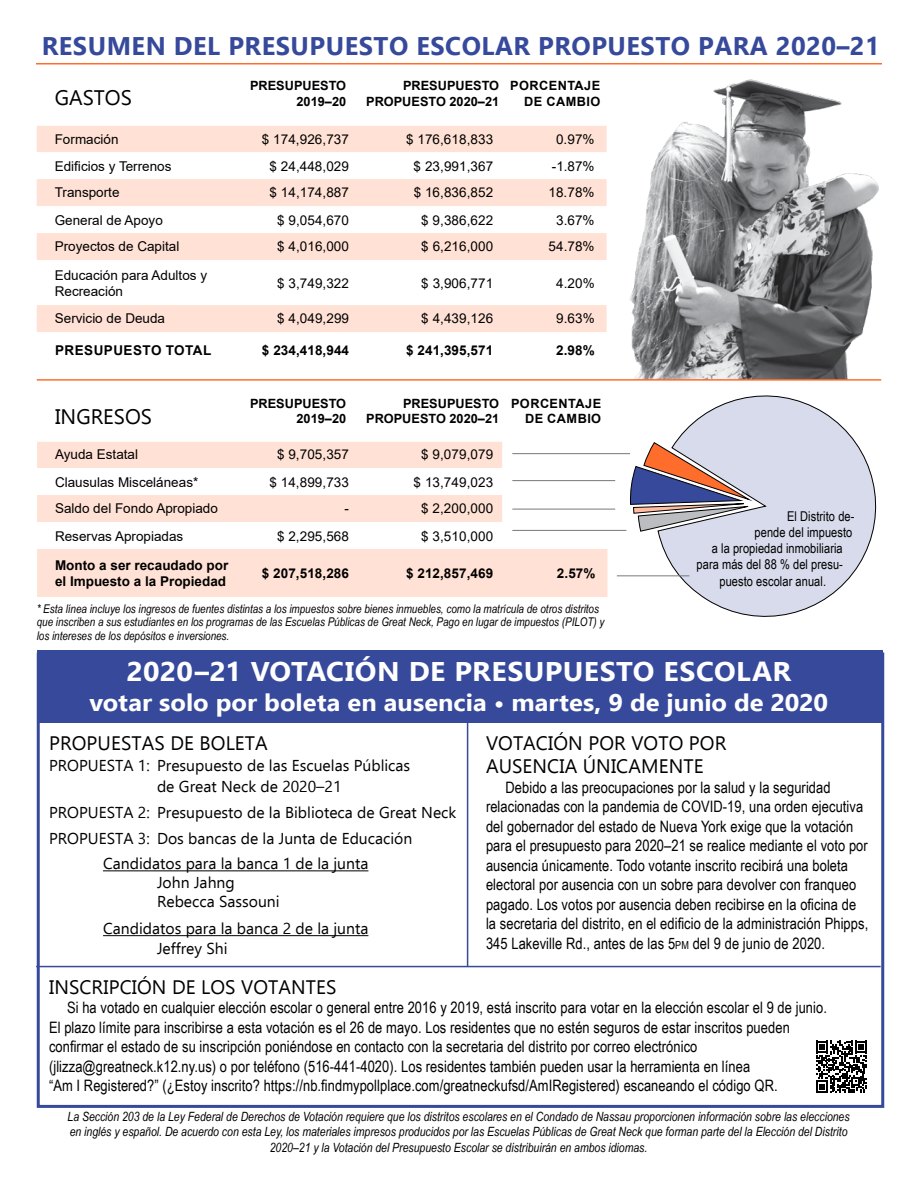
<style>
.page{position:relative;width:918px;height:1188px;background:#fff}
.page>*{position:absolute;margin:0;border:0;box-sizing:border-box;transform-origin:0 0}
.t1{font:700 27px "Ebrima";letter-spacing:.01em;color:#fff;scale:1.06 1}
.t2{font:700 25.5px "Ebrima";letter-spacing:.02em;color:#36499b}
.t3{font:700 24px "Ebrima";color:#fff;scale:1.06 1}
.t4{font:21px "Ebrima";color:#000}
.t5{font:19.5px/23.4px "Ebrima";letter-spacing:.005em;color:#000}
.t6{font:15.75px/19.5px "Arial Narrow";letter-spacing:.005em;color:#000}
.t7{font:15.75px/21px "Ebrima";color:#000}
.t8{font:13.5px/16.2px "Arial";color:#000}
.t9{font:700 13.5px/16.2px "Arial";letter-spacing:.005em;color:#000}
.t10{font:13.5px "Arial Narrow";letter-spacing:.005em;color:#000}
.t11{font:700 13.5px "Arial";letter-spacing:.035em;color:#000}
.t12{font:italic 12.75px/15.3px "Arial Narrow";color:#000;text-align:center}
.t13{font:700 12.75px/15.3px "Arial";color:#000;text-align:right}
.t14{font:700 12.75px/15.3px "Arial";letter-spacing:.035em;color:#000;text-align:right}
.t15{font:italic 12px/13.5px "Arial Narrow";color:#000}
.s1{font-size:16.5px}
.s2{font-size:10.95px}
.s3{font-style:normal}
</style>
<div class="page">
<svg style="left:37px;top:126px;width:570px;height:206px;fill:#ffe2d5"></svg>
<svg style="left:37px;top:442px;width:571px;height:155px;fill:#ffe2d5"></svg>
<hr style="left:36px;top:63px;width:846px;height:1px;background:#ff6d2d">
<img style="left:629px;top:79px;width:253px;height:301px">
<svg style="left:630px;top:442px;width:27px;height:90px"></svg>
<svg style="left:657px;top:395px;width:220px;height:222px"></svg>
<hr style="left:617px;top:575px;width:72px;height:1px;background:#77787b">
<hr style="left:512px;top:530px;width:114px;height:1px;background:#77787b">
<hr style="left:512px;top:509px;width:103px;height:1px;background:#77787b">
<hr style="left:512px;top:480px;width:103px;height:1px;background:#77787b">
<hr style="left:512px;top:453px;width:118px;height:1px;background:#77787b">
<hr style="left:103px;top:870px;width:265px;height:1px;background:#000">
<hr style="left:103px;top:935px;width:265px;height:1px;background:#000">
<hr style="left:36px;top:966px;width:845px;height:1px;background:#36499b">
<hr style="left:467px;top:707px;width:1px;height:260px;background:#36499b">
<div style="left:37px;top:650px;width:846px;height:73px;background:#36499b"></div>
<div style="left:37px;top:652px;width:847px;height:456px;border:3px solid #36499b"></div>
<svg style="left:816px;top:1041px;width:51px;height:52px"></svg>
<hr style="left:37px;top:379px;width:844px;height:2px;background:#ff6d2d">
<h2 class="t2" style="left:42px;top:26px;width:840px">RESUMEN DEL PRESUPUESTO ESCOLAR PROPUESTO PARA 2020–21</h2>
<h3 class="t4" style="left:55px;top:82px;width:79px">GASTOS</h3>
<p class="t13" style="left:250px;top:78px;width:98px">PRESUPUESTO<br>2019–20</p>
<p class="t13" style="left:366px;top:78px;width:135px">PRESUPUESTO<br>PROPUESTO 2020–21</p>
<p class="t14" style="left:510px;top:78px;width:92px">PORCENTAJE<br>DE CAMBIO</p>
<p class="t8" style="left:55px;top:131px;width:65px">Formación</p>
<p class="t8" style="left:262px;top:131px;width:89px">$ 174,926,737</p>
<p class="t8" style="left:406px;top:131px;width:89px">$ 176,618,833</p>
<p class="t8" style="left:556px;top:131px;width:40px">0.97%</p>
<p class="t8" style="left:55px;top:158px;width:118px">Edificios y Terrenos</p>
<p class="t8" style="left:269px;top:158px;width:81px">$ 24,448,029</p>
<p class="t8" style="left:414px;top:158px;width:81px">$ 23,991,367</p>
<p class="t8" style="left:552px;top:158px;width:44px">-1.87%</p>
<p class="t8" style="left:55px;top:184px;width:66px">Transporte</p>
<p class="t8" style="left:269px;top:184px;width:81px">$ 14,174,887</p>
<p class="t8" style="left:414px;top:184px;width:81px">$ 16,836,852</p>
<p class="t8" style="left:549px;top:184px;width:48px">18.78%</p>
<p class="t8" style="left:55px;top:212px;width:110px">General de Apoyo</p>
<p class="t8" style="left:277px;top:212px;width:73px">$ 9,054,670</p>
<p class="t8" style="left:421px;top:212px;width:73px">$ 9,386,622</p>
<p class="t8" style="left:556px;top:212px;width:40px">3.67%</p>
<p class="t8" style="left:55px;top:238px;width:126px">Proyectos de Capital</p>
<p class="t8" style="left:277px;top:238px;width:73px">$ 4,016,000</p>
<p class="t8" style="left:421px;top:238px;width:73px">$ 6,216,000</p>
<p class="t8" style="left:549px;top:238px;width:48px">54.78%</p>
<p class="t8" style="left:55px;top:267px;width:154px">Educación para Adultos y<br>Recreación</p>
<p class="t8" style="left:277px;top:275px;width:73px">$ 3,749,322</p>
<p class="t8" style="left:421px;top:275px;width:73px">$ 3,906,771</p>
<p class="t8" style="left:556px;top:275px;width:40px">4.20%</p>
<p class="t8" style="left:55px;top:310px;width:112px">Servicio de Deuda</p>
<p class="t8" style="left:277px;top:310px;width:73px">$ 4,049,299</p>
<p class="t8" style="left:421px;top:310px;width:73px">$ 4,439,126</p>
<p class="t8" style="left:556px;top:310px;width:40px">9.63%</p>
<p class="t11" style="left:55px;top:341px;width:158px">PRESUPUESTO TOTAL</p>
<p class="t9" style="left:262px;top:343px;width:89px">$ 234,418,944</p>
<p class="t9" style="left:406px;top:343px;width:89px">$ 241,395,571</p>
<p class="t9" style="left:556px;top:343px;width:40px">2.98%</p>
<h3 class="t4" style="left:55px;top:401px;width:99px">INGRESOS</h3>
<p class="t13" style="left:250px;top:396px;width:98px">PRESUPUESTO<br>2019–20</p>
<p class="t13" style="left:366px;top:396px;width:135px">PRESUPUESTO<br>PROPUESTO 2020–21</p>
<p class="t14" style="left:511px;top:396px;width:92px">PORCENTAJE<br>DE CAMBIO</p>
<p class="t8" style="left:55px;top:446px;width:85px">Ayuda Estatal</p>
<p class="t8" style="left:277px;top:446px;width:73px">$ 9,705,357</p>
<p class="t8" style="left:421px;top:446px;width:73px">$ 9,079,079</p>
<p class="t8" style="left:55px;top:474px;width:145px">Clausulas Misceláneas*</p>
<p class="t8" style="left:269px;top:474px;width:81px">$ 14,899,733</p>
<p class="t8" style="left:414px;top:474px;width:81px">$ 13,749,023</p>
<p class="t8" style="left:55px;top:500px;width:164px">Saldo del Fondo Apropiado</p>
<p class="t8" style="left:345px;top:500px;width:6px">-</p>
<p class="t8" style="left:421px;top:500px;width:73px">$ 2,200,000</p>
<p class="t8" style="left:55px;top:528px;width:130px">Reservas Apropiadas</p>
<p class="t8" style="left:277px;top:528px;width:73px">$ 2,295,568</p>
<p class="t8" style="left:421px;top:528px;width:73px">$ 3,510,000</p>
<p class="t9" style="left:55px;top:557px;width:175px">Monto a ser recaudado por el Impuesto a la Propiedad</p>
<p class="t9" style="left:262px;top:565px;width:89px">$ 207,518,286</p>
<p class="t9" style="left:406px;top:565px;width:89px">$ 212,857,469</p>
<p class="t9" style="left:557px;top:565px;width:40px">2.57%</p>
<p class="t15" style="left:37px;top:602px;width:569px">* Esta línea incluye los ingresos de fuentes distintas a los impuestos sobre bienes inmuebles, como la matrícula de otros distritos que inscriben a sus estudiantes en los programas de las Escuelas Públicas de Great Neck, Pago en lugar de impuestos (PILOT) y los intereses de los depósitos e inversiones.</p>
<p class="t10" style="left:787px;top:506px;width:69px">El Distrito de-</p>
<p class="t10" style="left:755px;top:522px;width:99px">pende del impuesto</p>
<p class="t10" style="left:712px;top:538px;width:132px">a la propiedad inmobiliaria</p>
<p class="t10" style="left:697px;top:555px;width:148px">para más del 88 % del presu-</p>
<p class="t10" style="left:720px;top:571px;width:108px">puesto escolar anual.</p>
<h1 class="t1" style="left:127px;top:650px;width:629px">2020–21 VOTACIÓN DE PRESUPUESTO ESCOLAR</h1>
<h3 class="t3" style="left:89px;top:683px;width:698px">votar solo por boleta en ausencia • martes, 9 de junio de 2020</h3>
<p class="t5" style="left:49px;top:731px;width:220px">PROPUESTAS DE BOLETA</p>
<p class="t7" style="left:157px;top:754px;width:255px;text-indent:-108px">PROPUESTA 1: Presupuesto de las Escuelas Públicas de Great Neck de 2020<span class="s1">–</span>21</p>
<p class="t7" style="left:49px;top:801px;width:409px">PROPUESTA 2: Presupuesto de la Biblioteca de Great Neck</p>
<p class="t7" style="left:49px;top:827px;width:365px">PROPUESTA 3: Dos bancas de la Junta de Educación</p>
<p class="t7" style="left:103px;top:853px;width:267px">Candidatos para la banca 1 de la junta</p>
<p class="t7" style="left:157px;top:873px;width:124px;line-height:18.9px">John Jahng<br>Rebecca Sassouni</p>
<p class="t7" style="left:157px;top:918px;width:213px;line-height:19.8px;text-indent:-54px">Candidatos para la banca 2 de la junta<br>Jeffrey Shi</p>
<p class="t5" style="left:486px;top:731px;width:242px">VOTACIÓN POR VOTO POR<br>AUSENCIA ÚNICAMENTE</p>
<p class="t6" style="left:486px;top:777px;width:384px;text-indent:19px">Debido a las preocupaciones por la salud y la seguridad relacionadas con la pandemia de COVID-19, una orden ejecutiva del gobernador del estado de Nueva York exige que la votación para el presupuesto para 2020–21 se realice mediante el voto por ausencia únicamente. Todo votante inscrito recibirá una boleta electoral por ausencia con un sobre para devolver con franqueo pagado. Los votos por ausencia deben recibirse en la oficina de la secretaria del distrito, en el edificio de la administración Phipps, 345 Lakeville Rd., antes de las 5<span class="s2">pm</span> del 9 de junio de 2020.</p>
<p class="t5" style="left:49px;top:975px;width:289px">INSCRIPCIÓN DE LOS VOTANTES</p>
<p class="t6" style="left:49px;top:997px;width:780px;text-indent:18px">Si ha votado en cualquier elección escolar o general entre 2016 y 2019, está inscrito para votar en la elección escolar el 9 de junio.<br>El plazo límite para inscribirse a esta votación es el 26 de mayo. Los residentes que no estén seguros de estar inscritos pueden confirmar el estado de su inscripción poniéndose en contacto con la secretaria del distrito por correo electrónico (jlizza@greatneck.k12.ny.us) o por teléfono (516-441-4020). Los residentes también pueden usar la herramienta en línea<br>“Am I Registered?” (¿Estoy inscrito? https://nb.findmypollplace.com/greatneckufsd/AmIRegistered) escaneando el código QR.</p>
<p class="t12" style="left:68px;top:1109px;width:784px">La Sección 203 de la Ley Federal de Derechos de Votación requiere que los distritos escolares en el Condado de Nassau proporcionen información sobre las elecciones en inglés y español. De acuerdo con esta Ley, los materiales impresos producidos por las Escuelas Públicas de Great Neck que forman parte del la Elección del Distrito<br>2020<span class="s3">–</span>21 y la Votación del Presupuesto Escolar se distribuirán en ambos idiomas.</p>
</div>
